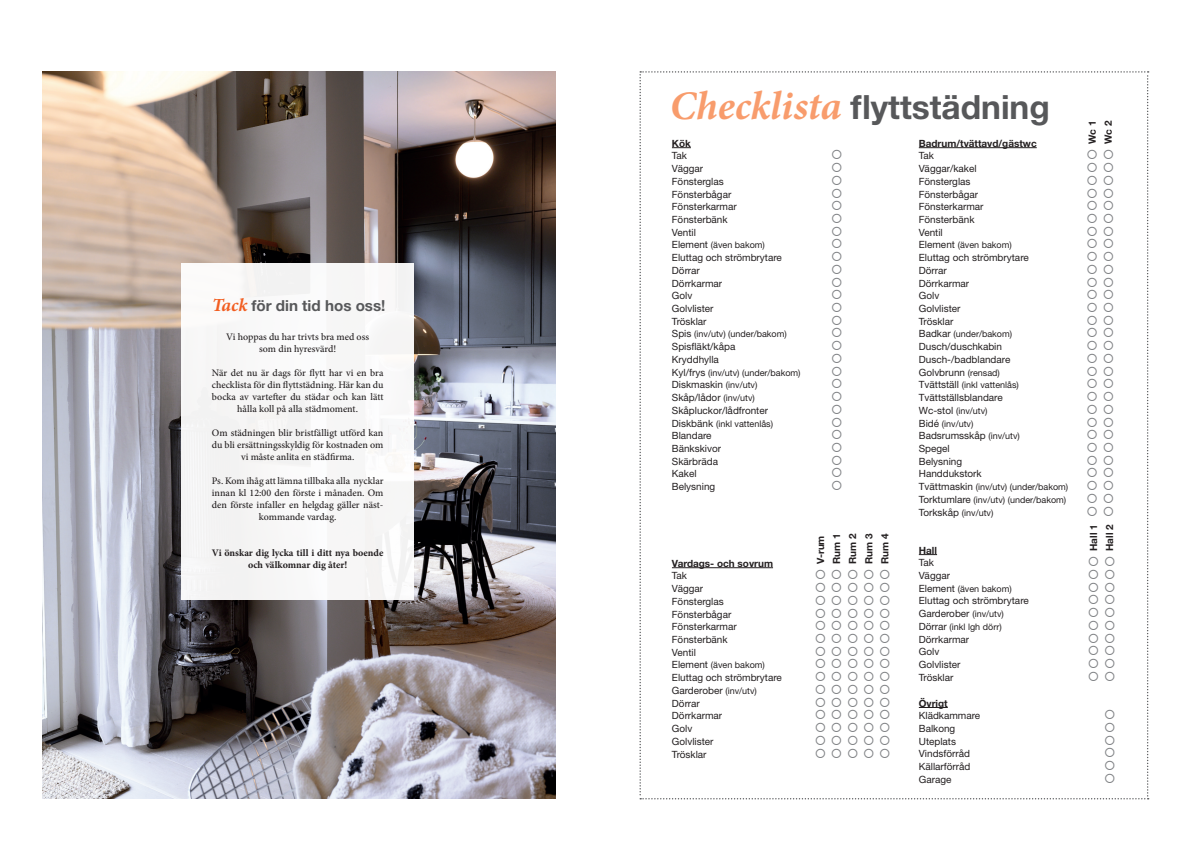
<style>
.page{position:relative;width:1191px;height:842px;background:#fff}
.page>*{position:absolute;margin:0;border:0;box-sizing:border-box;transform-origin:0 0}
.t1{font:700 33.4px "Helvetica Neue LT Std";color:#57585a}
.t2{font:700 15.2px "Helvetica Neue LT Std";color:#57585a}
.t3{font:12.8px "Wingdings";color:#808285}
.t4{font:10px "Helvetica Neue LT Std";color:#231f20}
.t5{font:500 10px/12px "Minion Pro";color:#231f20;text-align:center}
.t6{font:700 10px/16.1px "Helvetica Neue LT Std";color:#231f20}
.t7{font:700 10px/12px "Minion Pro";color:#231f20;text-align:center}
.t8{font:9px "Helvetica Neue LT Std";color:#231f20}
.s1{font-family:"Minion Pro";font-style:italic;font-size:18.4px;color:#f25e21}
.s2{font-family:"Minion Pro";font-style:italic;font-size:40.6px;color:#f89c6c}
.s3{font-size:10px}
.s4{font-size:9px}
</style>
<div class="page">
<img style="left:43px;top:72px;width:512px;height:727px">
<div style="left:181px;top:263px;width:233px;height:337px;background:#f6f6f6"></div>
<svg style="left:639px;top:71px;width:509px;height:728px"></svg>
<h2 class="t2" style="left:212px;top:296px;width:175px"><span class="s1">Tack</span> för din tid hos oss!</h2>
<p class="t5" style="left:226px;top:331px;width:144px">Vi hoppas du har trivts bra med oss som din hyresvärd!</p>
<p class="t5" style="left:212px;top:367px;width:173px">När det nu är dags för flytt har vi en bra checklista för din flyttstädning. Här kan du bocka av vartefter du städar och kan lätt hålla koll på alla städmoment.</p>
<p class="t5" style="left:212px;top:427px;width:173px">Om städningen blir bristfälligt utförd kan du bli ersättningsskyldig för kostnaden om vi måste anlita en städfirma.</p>
<p class="t5" style="left:212px;top:475px;width:173px">Ps. Kom ihåg att lämna tillbaka alla nycklar innan kl 12:00 den förste i månaden. Om den förste infaller en helgdag gäller näst&shy;kommande vardag.</p>
<p class="t7" style="left:212px;top:547px;width:173px">Vi önskar dig lycka till i ditt nya boende och välkomnar dig åter!</p>
<h1 class="t1" style="left:670px;top:87px;width:381px"><span class="s2">Checklista</span> flyttstädning</h1>
<p class="t6" style="left:672px;top:135px;width:20px">Kök</p>
<p class="t4" style="left:672px;top:150px;width:17px">Tak</p>
<p class="t4" style="left:672px;top:163px;width:33px">Väggar</p>
<p class="t4" style="left:672px;top:175px;width:53px">Fönsterglas</p>
<p class="t4" style="left:672px;top:188px;width:61px">Fönsterbågar</p>
<p class="t4" style="left:672px;top:201px;width:66px">Fönsterkarmar</p>
<p class="t4" style="left:672px;top:213px;width:57px">Fönsterbänk</p>
<p class="t4" style="left:672px;top:226px;width:25px">Ventil</p>
<p class="t8" style="left:672px;top:240px;width:94px"><span class="s3">Element</span> (även bakom)</p>
<p class="t4" style="left:672px;top:252px;width:111px">Eluttag och strömbrytare</p>
<p class="t4" style="left:672px;top:264px;width:30px">Dörrar</p>
<p class="t4" style="left:672px;top:277px;width:52px">Dörrkarmar</p>
<p class="t4" style="left:672px;top:290px;width:22px">Golv</p>
<p class="t4" style="left:672px;top:302px;width:43px">Golvlister</p>
<p class="t4" style="left:672px;top:315px;width:36px">Trösklar</p>
<p class="t8" style="left:672px;top:329px;width:116px"><span class="s3">Spis</span> (inv/utv) (under/bakom)</p>
<p class="t4" style="left:672px;top:341px;width:65px">Spisfläkt/kåpa</p>
<p class="t4" style="left:672px;top:353px;width:49px">Kryddhylla</p>
<p class="t8" style="left:672px;top:367px;width:130px"><span class="s3">Kyl/frys</span> (inv/utv) (under/bakom)</p>
<p class="t4" style="left:672px;top:379px;width:87px">Diskmaskin <span class="s4">(inv/utv)</span></p>
<p class="t4" style="left:672px;top:391px;width:84px">Skåp/lådor <span class="s4">(inv/utv)</span></p>
<p class="t4" style="left:672px;top:404px;width:98px">Skåpluckor/lådfronter</p>
<p class="t8" style="left:672px;top:418px;width:103px"><span class="s3">Diskbänk</span> (inkl vattenlås)</p>
<p class="t4" style="left:672px;top:430px;width:41px">Blandare</p>
<p class="t4" style="left:672px;top:442px;width:51px">Bänkskivor</p>
<p class="t4" style="left:672px;top:455px;width:48px">Skärbräda</p>
<p class="t4" style="left:672px;top:468px;width:26px">Kakel</p>
<p class="t4" style="left:672px;top:481px;width:45px">Belysning</p>
<p class="t6" style="left:812px;top:564px;width:32px;rotate:-90deg">V-rum<br>Rum 1<br>Rum 2<br>Rum 3<br>Rum 4</p>
<p class="t6" style="left:672px;top:555px;width:103px">Vardags- och sovrum</p>
<p class="t4" style="left:672px;top:570px;width:17px">Tak</p>
<p class="t3" style="left:814px;top:568px;width:77px">○○○○○</p>
<p class="t4" style="left:672px;top:583px;width:33px">Väggar</p>
<p class="t3" style="left:814px;top:581px;width:77px">○○○○○</p>
<p class="t4" style="left:672px;top:595px;width:53px">Fönsterglas</p>
<p class="t3" style="left:814px;top:593px;width:77px">○○○○○</p>
<p class="t4" style="left:672px;top:608px;width:61px">Fönsterbågar</p>
<p class="t3" style="left:814px;top:606px;width:77px">○○○○○</p>
<p class="t4" style="left:672px;top:621px;width:66px">Fönsterkarmar</p>
<p class="t3" style="left:814px;top:619px;width:77px">○○○○○</p>
<p class="t4" style="left:672px;top:633px;width:57px">Fönsterbänk</p>
<p class="t3" style="left:814px;top:631px;width:77px">○○○○○</p>
<p class="t4" style="left:672px;top:646px;width:25px">Ventil</p>
<p class="t3" style="left:814px;top:644px;width:77px">○○○○○</p>
<p class="t8" style="left:672px;top:660px;width:94px"><span class="s3">Element</span> (även bakom)</p>
<p class="t3" style="left:814px;top:657px;width:77px">○○○○○</p>
<p class="t4" style="left:672px;top:672px;width:111px">Eluttag och strömbrytare</p>
<p class="t3" style="left:814px;top:670px;width:77px">○○○○○</p>
<p class="t4" style="left:672px;top:684px;width:86px">Garderober <span class="s4">(inv/utv)</span></p>
<p class="t3" style="left:814px;top:682px;width:77px">○○○○○</p>
<p class="t4" style="left:672px;top:697px;width:30px">Dörrar</p>
<p class="t3" style="left:814px;top:695px;width:77px">○○○○○</p>
<p class="t4" style="left:672px;top:710px;width:52px">Dörrkarmar</p>
<p class="t3" style="left:814px;top:708px;width:77px">○○○○○</p>
<p class="t4" style="left:672px;top:722px;width:22px">Golv</p>
<p class="t3" style="left:814px;top:720px;width:77px">○○○○○</p>
<p class="t4" style="left:672px;top:735px;width:43px">Golvlister</p>
<p class="t3" style="left:814px;top:733px;width:77px">○○○○○</p>
<p class="t4" style="left:672px;top:748px;width:36px">Trösklar</p>
<p class="t3" style="left:814px;top:746px;width:77px">○○○○○</p>
<p class="t6" style="left:919px;top:135px;width:119px">Badrum/tvättavd/gästwc</p>
<p class="t4" style="left:919px;top:150px;width:17px">Tak</p>
<p class="t4" style="left:919px;top:163px;width:59px">Väggar/kakel</p>
<p class="t4" style="left:919px;top:175px;width:53px">Fönsterglas</p>
<p class="t4" style="left:919px;top:188px;width:61px">Fönsterbågar</p>
<p class="t4" style="left:919px;top:201px;width:66px">Fönsterkarmar</p>
<p class="t4" style="left:919px;top:213px;width:57px">Fönsterbänk</p>
<p class="t4" style="left:919px;top:226px;width:25px">Ventil</p>
<p class="t8" style="left:919px;top:240px;width:94px"><span class="s3">Element</span> (även bakom)</p>
<p class="t4" style="left:919px;top:252px;width:111px">Eluttag och strömbrytare</p>
<p class="t4" style="left:919px;top:264px;width:30px">Dörrar</p>
<p class="t4" style="left:919px;top:277px;width:52px">Dörrkarmar</p>
<p class="t4" style="left:919px;top:290px;width:22px">Golv</p>
<p class="t4" style="left:919px;top:302px;width:43px">Golvlister</p>
<p class="t4" style="left:919px;top:315px;width:36px">Trösklar</p>
<p class="t8" style="left:919px;top:329px;width:95px"><span class="s3">Badkar</span> (under/bakom)</p>
<p class="t4" style="left:919px;top:341px;width:85px">Dusch/duschkabin</p>
<p class="t4" style="left:919px;top:353px;width:93px">Dusch-/badblandare</p>
<p class="t4" style="left:919px;top:366px;width:83px">Golvbrunn <span class="s4">(rensad)</span></p>
<p class="t8" style="left:919px;top:380px;width:101px"><span class="s3">Tvättställ</span> (inkl vattenlås)</p>
<p class="t4" style="left:919px;top:391px;width:85px">Tvättställsblandare</p>
<p class="t8" style="left:919px;top:405px;width:70px"><span class="s3">Wc-stol</span> (inv/utv)</p>
<p class="t8" style="left:919px;top:418px;width:56px"><span class="s3">Bidé</span> (inv/utv)</p>
<p class="t4" style="left:919px;top:430px;width:103px">Badsrumsskåp <span class="s4">(inv/utv)</span></p>
<p class="t4" style="left:919px;top:442px;width:32px">Spegel</p>
<p class="t4" style="left:919px;top:455px;width:45px">Belysning</p>
<p class="t4" style="left:919px;top:468px;width:64px">Handdukstork</p>
<p class="t8" style="left:919px;top:481px;width:151px"><span class="s3">Tvättmaskin</span> (inv/utv) (under/bakom)</p>
<p class="t8" style="left:919px;top:494px;width:149px"><span class="s3">Torktumlare</span> (inv/utv) (under/bakom)</p>
<p class="t8" style="left:919px;top:507px;width:76px"><span class="s3">Torkskåp</span> (inv/utv)</p>
<p class="t6" style="left:919px;top:542px;width:20px">Hall</p>
<p class="t4" style="left:919px;top:557px;width:17px">Tak</p>
<p class="t4" style="left:919px;top:569px;width:33px">Väggar</p>
<p class="t8" style="left:919px;top:583px;width:94px"><span class="s3">Element</span> (även bakom)</p>
<p class="t4" style="left:919px;top:595px;width:111px">Eluttag och strömbrytare</p>
<p class="t4" style="left:919px;top:608px;width:86px">Garderober <span class="s4">(inv/utv)</span></p>
<p class="t8" style="left:919px;top:621px;width:84px"><span class="s3">Dörrar</span> (inkl lgh dörr)</p>
<p class="t4" style="left:919px;top:633px;width:52px">Dörrkarmar</p>
<p class="t4" style="left:919px;top:646px;width:22px">Golv</p>
<p class="t4" style="left:919px;top:658px;width:43px">Golvlister</p>
<p class="t4" style="left:919px;top:671px;width:36px">Trösklar</p>
<p class="t6" style="left:919px;top:695px;width:30px">Övrigt</p>
<p class="t4" style="left:919px;top:710px;width:63px">Klädkammare</p>
<p class="t4" style="left:919px;top:722px;width:38px">Balkong</p>
<p class="t4" style="left:919px;top:735px;width:39px">Uteplats</p>
<p class="t4" style="left:919px;top:748px;width:53px">Vindsförråd</p>
<p class="t4" style="left:919px;top:760px;width:53px">Källarförråd</p>
<p class="t4" style="left:919px;top:773px;width:34px">Garage</p>
<p class="t6" style="left:1084px;top:144px;width:25px;rotate:-90deg">Wc 1<br>Wc 2</p>
<p class="t6" style="left:1085px;top:551px;width:28px;rotate:-90deg">Hall 1<br>Hall 2</p>
</div>
